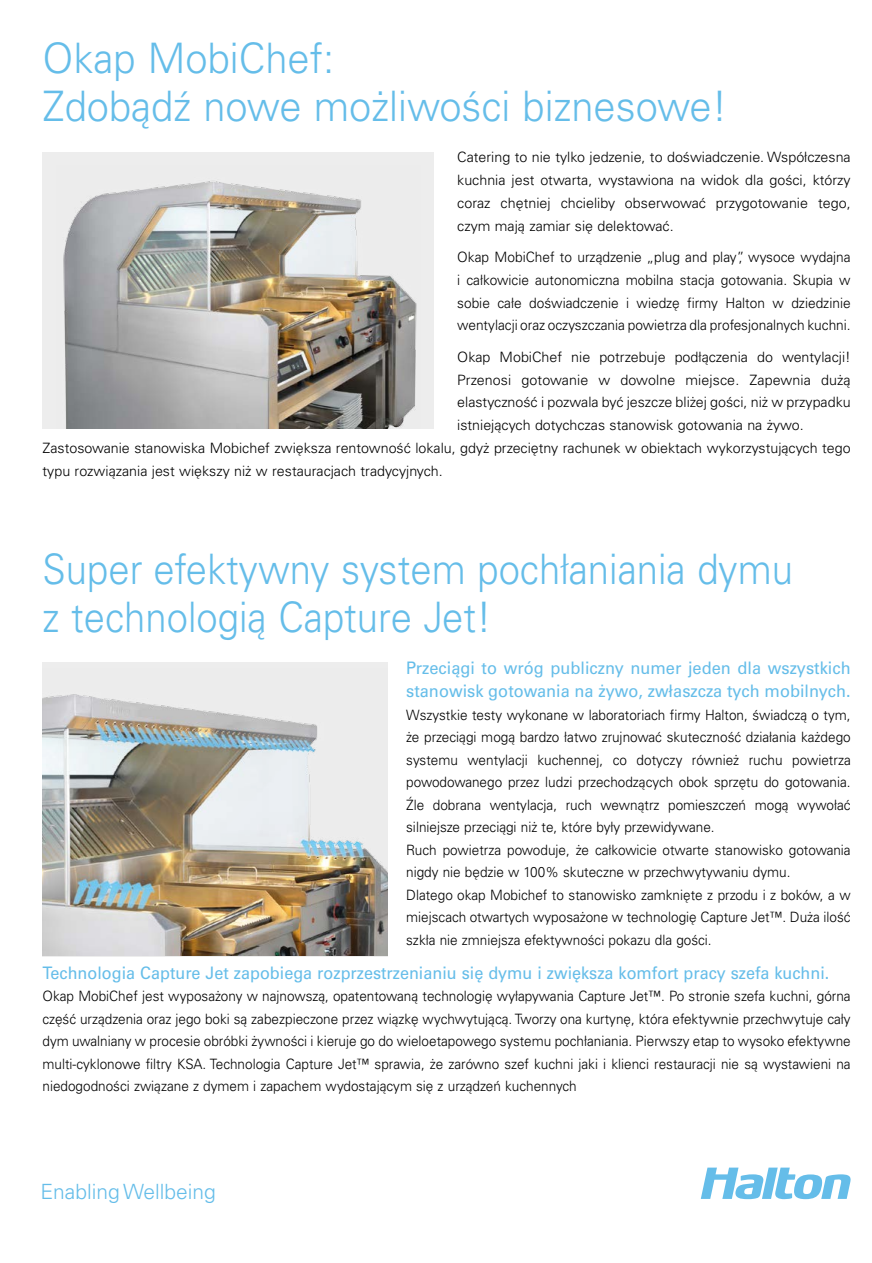
<style>
.page{position:relative;width:872px;height:1263px;background:#fff}
.page>*{position:absolute;margin:0;border:0;box-sizing:border-box;transform-origin:0 0}
.t1{font:300 42px/48px "Univers LTCYR 45";color:#65bde9;scale:.91 1}
.t2{font:300 42px/48px "Univers LTCYR 45";color:#65bde9;scale:.95 1}
.t3{font:300 21px "Univers LTCYR 45";color:#65bde9}
.t4{font:17.25px/22.8px "Univers LTCYR 55 Roman";color:#65bde9;scale:.95 1}
.t5{font:17.25px "Univers LTCYR 55 Roman";color:#65bde9;scale:.94 1}
.t6{font:300 14.25px/22.5px "Univers LTCYR 45";color:#000;scale:.95 1}
.t7{font:300 14.25px/22.8px "Univers LTCYR 45";color:#000;text-align:justify}
.t8{font:300 14.25px/22.8px "Univers LTCYR 45";color:#000;text-align:justify;scale:.96 1}
</style>
<div class="page">
<svg style="left:701px;top:1167px;width:149px;height:32px"></svg>
<div style="left:43px;top:152px;width:391px;height:276px;background:#ededed"></div>
<img style="left:63px;top:181px;width:354px;height:247px">
<div style="left:43px;top:662px;width:345px;height:295px;background:#ededed"></div>
<img style="left:43px;top:694px;width:345px;height:262px">
<h1 class="t2" style="left:43px;top:33px;width:722px">Okap MobiChef:<br>Zdobądź nowe możliwości biznesowe!</h1>
<p class="t7" style="left:457px;top:146px;width:395px">Catering to nie tylko jedzenie, to doświadczenie. Współczesna kuchnia jest otwarta, wystawiona na widok dla gości, którzy coraz chętniej chcieliby obserwować przygotowanie tego, czym mają zamiar się delektować.</p>
<p class="t8" style="left:457px;top:245px;width:411px">Okap MobiChef to urządzenie „plug and play”, wysoce wydajna i całkowicie autonomiczna mobilna stacja gotowania. Skupia w sobie całe doświadczenie i wiedzę firmy Halton w dziedzinie wentylacji oraz oczyszczania powietrza dla profesjonalnych kuchni.</p>
<p class="t7" style="left:457px;top:345px;width:395px">Okap MobiChef nie potrzebuje podłączenia do wentylacji!</p>
<p class="t7" style="left:457px;top:368px;width:395px">Przenosi gotowanie w dowolne miejsce. Zapewnia dużą</p>
<p class="t7" style="left:457px;top:391px;width:395px">elastyczność i pozwala być jeszcze bliżej gości, niż w przypadku</p>
<p class="t7" style="left:457px;top:413px;width:348px">istniejących dotychczas stanowisk gotowania na żywo.</p>
<p class="t7" style="left:43px;top:437px;width:809px">Zastosowanie stanowiska Mobichef zwiększa rentowność lokalu, gdyż przeciętny rachunek w obiektach wykorzystujących tego</p>
<p class="t7" style="left:43px;top:459px;width:402px">typu rozwiązania jest większy niż w restauracjach tradycyjnych.</p>
<h1 class="t1" style="left:43px;top:544px;width:826px">Super efektywny system pochłaniania dymu z technologią Capture Jet!</h1>
<p class="t4" style="left:406px;top:656px;width:469px">Przeciągi to wróg publiczny numer jeden dla wszystkich stanowisk gotowania na żywo, zwłaszcza tych mobilnych.</p>
<p class="t6" style="left:406px;top:703px;width:469px">Wszystkie testy wykonane w laboratoriach firmy Halton, świadczą o tym, że przeciągi mogą bardzo łatwo zrujnować skuteczność działania każdego systemu wentylacji kuchennej, co dotyczy również ruchu powietrza powodowanego przez ludzi przechodzących obok sprzętu do gotowania.<br>Źle dobrana wentylacja, ruch wewnątrz pomieszczeń mogą wywołać silniejsze przeciągi niż te, które były przewidywane.<br>Ruch powietrza powoduje, że całkowicie otwarte stanowisko gotowania nigdy nie będzie w 100% skuteczne w przechwytywaniu dymu.<br>Dlatego okap Mobichef to stanowisko zamknięte z przodu i z boków, a w miejscach otwartych wyposażone w technologię Capture Jet™. Duża ilość szkła nie zmniejsza efektywności pokazu dla gości.</p>
<p class="t5" style="left:43px;top:960px;width:838px">Technologia Capture Jet zapobiega rozprzestrzenianiu się dymu i zwiększa komfort pracy szefa kuchni.</p>
<p class="t6" style="left:43px;top:984px;width:852px;text-align:justify">Okap MobiChef jest wyposażony w najnowszą, opatentowaną technologię wyłapywania Capture Jet™. Po stronie szefa kuchni, górna część urządzenia oraz jego boki są zabezpieczone przez wiązkę wychwytującą. Tworzy ona kurtynę, która efektywnie przechwytuje cały dym uwalniany w procesie obróbki żywności i kieruje go do wieloetapowego systemu pochłaniania. Pierwszy etap to wysoko efektywne multi-cyklonowe filtry KSA. Technologia Capture Jet™ sprawia, że zarówno szef kuchni jaki i klienci restauracji nie są wystawieni na niedogodności związane z dymem i zapachem wydostającym się z urządzeń kuchennych</p>
<h2 class="t3" style="left:40px;top:1178px;width:177px">Enabling Wellbeing</h2>
</div>
